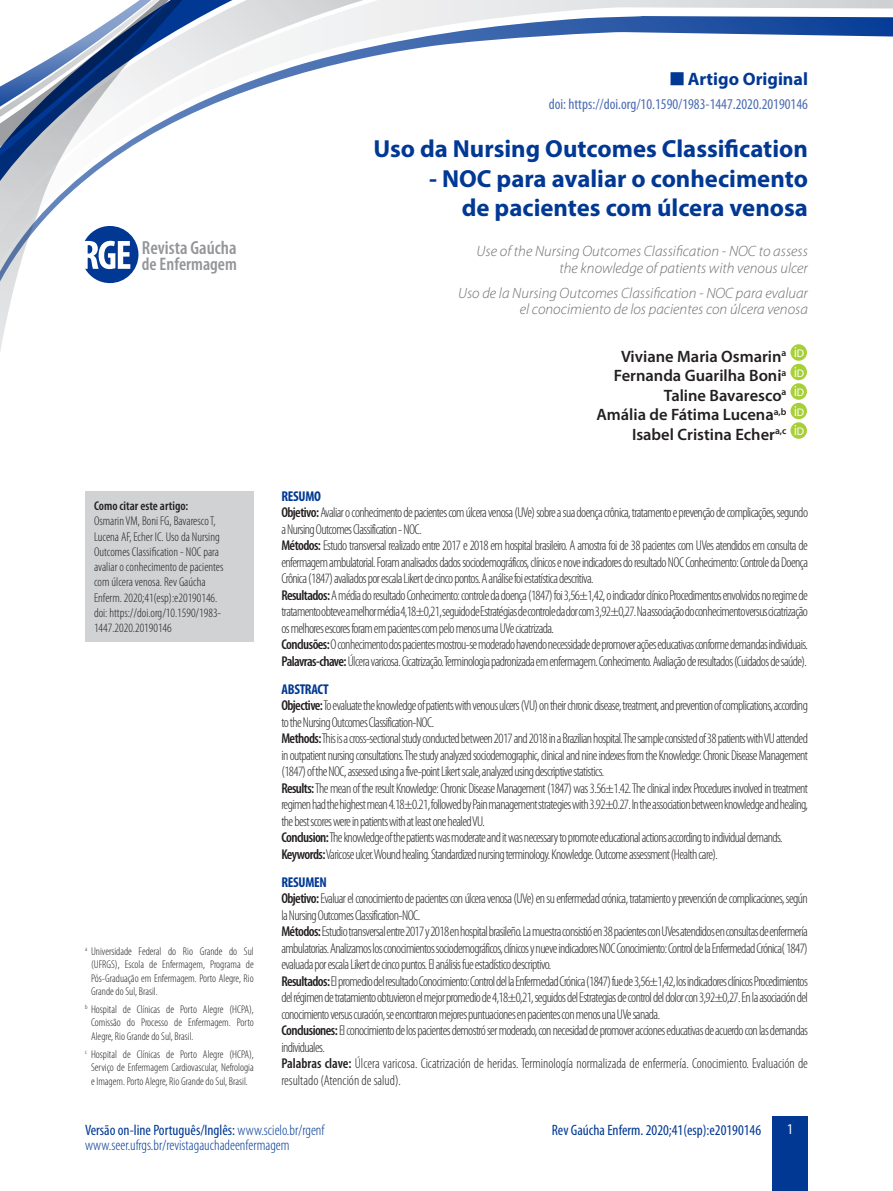
<style>
.page{position:relative;width:893px;height:1191px;background:#fff}
.page>*{position:absolute;margin:0;border:0;box-sizing:border-box;transform-origin:0 0}
.Título{font:700 24.75px/29.7px "Myriad Pro";color:#003894;text-align:right}
.t1{font:600 condensed 19.05px "Myriad Pro";color:#939598}
.t2{font:600 condensed 18.15px "Myriad Pro";color:#939598}
.t3{font:700 18px "Myriad Pro";color:#003894}
.Autores{font:600 16.5px "Myriad Pro";color:#231f20}
.Título2{font:italic 300 15px/16.5px "Myriad Pro";color:#6c6d70;text-align:right}
.t4{font:300 condensed 15px/15px "Myriad Pro";color:#003894}
.DOI{font:condensed 15px "Myriad Pro";color:#4c6cb4}
.t5{font:condensed 15px "Myriad Pro";color:#003894}
.t6{font:condensed 15px "Myriad Pro";color:#fff}
.t7{font:14.85px "Myriad Pro";color:#fff;scale:.8 1}
.resumo_texto{font:300 condensed 14.25px/16.5px "Myriad Pro";letter-spacing:-.04em;color:#231f20;text-align:justify}
.resumo_texto-2{font:300 condensed 14.25px/16.5px "Myriad Pro";color:#231f20}
.resumo_título{font:700 condensed 14.25px "Myriad Pro";letter-spacing:-.02em;color:#003894}
.como_citar_texto{font:300 condensed 12.75px/15.3px "Myriad Pro";color:#231f20}
.como_citar_título{font:600 condensed 12.75px "Myriad Pro";color:#231f20}
.t8{font:300 condensed 11.25px/13.5px "Myriad Pro";color:#231f20;text-align:justify}
.s1{font-size:11.1px}
.s2{font-weight:600}
.s3{font-weight:400}
</style>
<div class="page">
<svg style="left:202px;top:0;width:691px;height:109px"></svg>
<svg style="left:0;top:0;width:202px;height:352px"></svg>
<svg style="left:85px;top:226px;width:53px;height:57px"></svg>
<div style="left:772px;top:1116px;width:36px;height:75px;background:#003894"></div>
<div style="left:790px;top:344px;width:17px;height:17px;background:#a7cf38;border-radius:50%"></div>
<div style="left:790px;top:364px;width:17px;height:16px;background:#a7cf38;border-radius:50%"></div>
<div style="left:790px;top:383px;width:17px;height:17px;background:#a7cf38;border-radius:50%"></div>
<div style="left:790px;top:403px;width:17px;height:16px;background:#a7cf38;border-radius:50%"></div>
<div style="left:790px;top:422px;width:17px;height:17px;background:#a7cf38;border-radius:50%"></div>
<div style="left:85px;top:491px;width:169px;height:150px;background:#d1d2d4"></div>
<svg style="left:670px;top:72px;width:14px;height:13px"></svg>
<h2 class="t1" style="left:142px;top:237px;width:96px">Revista Gaúcha</h2>
<p class="t2" style="left:142px;top:254px;width:96px">de Enfermagem</p>
<p class="como_citar_título" style="left:94px;top:499px;width:96px">Como citar este artigo:</p>
<p class="como_citar_texto" style="left:94px;top:513px;width:131px">Osmarin VM, Boni FG, Bavaresco T, Lucena AF, Echer IC. Uso da Nursing Outcomes Classification - NOC para avaliar o conhecimento de pacientes com úlcera venosa. Rev Gaúcha Enferm. 2020;41(esp):e20190146. doi: https://doi.org/10.1590/1983- 1447.2020.20190146</p>
<p class="t8" style="left:91px;top:944px;width:164px;text-indent:-6px"><sup>a</sup> Universidade Federal do Rio Grande do Sul (UFRGS), Escola de Enfermagem, Programa de Pós-Graduação em Enfermagem. Porto Alegre, Rio Grande do Sul, Brasil.</p>
<p class="t8" style="left:91px;top:1002px;width:164px;text-indent:-6px"><sup>b</sup> Hospital de Clínicas de Porto Alegre (HCPA), Comissão do Processo de Enfermagem. Porto Alegre, Rio Grande do Sul, Brasil.</p>
<p class="t8" style="left:85px;top:1047px;width:170px;text-align:center"><sup>c</sup> Hospital de Clínicas de Porto Alegre (HCPA),<br>Serviço de Enfermagem Cardiovascular, Nefrologia e Imagem. Porto Alegre, Rio Grande do Sul, Brasil.</p>
<p class="t3" style="left:688px;top:67px;width:122px">Artigo Original</p>
<p class="DOI" style="left:549px;top:96px;width:261px">doi: https://doi.org/10.1590/1983-1447.2020.20190146</p>
<p class="Título" style="left:373px;top:133px;width:436px">Uso da Nursing Outcomes Classification</p>
<p class="Título" style="left:429px;top:162px;width:380px">- NOC para avaliar o conhecimento de pacientes com úlcera venosa</p>
<p class="Título2" style="left:477px;top:243px;width:333px">Use of the Nursing Outcomes Classification - NOC to assess the knowledge of patients with venous ulcer</p>
<p class="Título2" style="left:458px;top:285px;width:351px">Uso de la Nursing Outcomes Classification - NOC para evaluar el conocimiento de los pacientes con úlcera venosa</p>
<p class="Autores" style="left:621px;top:347px;width:167px">Viviane Maria Osmarin<sup>a</sup></p>
<p class="t7" style="left:794px;top:343px;width:14px">i<span class="s1">D</span></p>
<p class="Autores" style="left:614px;top:366px;width:174px">Fernanda Guarilha Boni<sup>a</sup></p>
<p class="t7" style="left:794px;top:362px;width:14px">i<span class="s1">D</span></p>
<p class="Autores" style="left:664px;top:386px;width:124px">Taline Bavaresco<sup>a</sup></p>
<p class="t7" style="left:794px;top:382px;width:14px">i<span class="s1">D</span></p>
<p class="Autores" style="left:596px;top:405px;width:192px">Amália de Fátima Lucena<sup>a,b</sup></p>
<p class="t7" style="left:794px;top:401px;width:14px">i<span class="s1">D</span></p>
<p class="Autores" style="left:632px;top:425px;width:156px">Isabel Cristina Echer<sup>a,c</sup></p>
<p class="t7" style="left:794px;top:421px;width:14px">i<span class="s1">D</span></p>
<p class="resumo_título" style="left:281px;top:488px;width:41px">RESUMO</p>
<p class="resumo_texto" style="left:281px;top:505px;width:528px"><span class="s2">Objetivo:</span>Avaliar o conhecimento de pacientes com úlcera venosa (UVe) sobre a suadoença crônica, tratamento e prevenção de complicações, segundo a Nursing Outcomes Classification - NOC.</p>
<p class="resumo_texto" style="left:281px;top:538px;width:528px"><span class="s2">Métodos:</span> Estudo transversal realizado entre 2017 e 2018 em hospital brasileiro. A amostra foi de 38 pacientes com UVes atendidos em consulta de enfermagem ambulatorial. Foram analisados dados sociodemográficos, clínicos e nove indicadores do resultado NOC Conhecimento: Controle da Doença Crônica (1847) avaliados por escala Likert de cinco pontos. A análise foi estatística descritiva.</p>
<p class="resumo_texto" style="left:281px;top:587px;width:528px"><span class="s2">Resultados:</span> A média do resultado Conhecimento: controle da doença (1847) foi 3,56±1,42, o indicador clínico Procedimentos envolvidos no regime de tratamento obteve a melhor média 4,18±0,21, seguido de Estratégias de controle da dor com 3,92±0,27. Na associação do conhecimentoversuscicatrização os melhores escores foram em pacientes com pelo menos uma UVe cicatrizada.</p>
<p class="resumo_texto" style="left:281px;top:637px;width:528px"><span class="s2">Conclusões:</span>O conhecimento dos pacientes mostrou-se moderado havendo necessidade de promover ações educativas conforme demandas individuais.</p>
<p class="resumo_texto" style="left:281px;top:653px;width:527px"><span class="s2">Palavras-chave:</span>Úlcera varicosa. Cicatrização. Terminologia padronizada em enfermagem. Conhecimento. Avaliação de resultados (Cuidados de saúde).</p>
<p class="resumo_título" style="left:281px;top:681px;width:49px">ABSTRACT</p>
<p class="resumo_texto" style="left:281px;top:697px;width:528px"><span class="s2">Objective:</span> To evaluate the knowledge of patients with venous ulcers (VU) on their chronic disease, treatment, and prevention of complications, according to the Nursing Outcomes Classification-NOC.</p>
<p class="resumo_texto" style="left:281px;top:730px;width:528px"><span class="s2">Methods:</span> This is a cross-sectional study conducted between 2017 and 2018 in a Brazilian hospital. The sample consisted of 38 patients with VU attended in outpatient nursing consultations. The study analyzed sociodemographic, clinical and nine indexes from the Knowledge: Chronic Disease Management (1847) of the NOC, assessed using a five-point Likert scale, analyzed using descriptive statistics.</p>
<p class="resumo_texto" style="left:281px;top:780px;width:528px"><span class="s2">Results:</span> The mean of the result Knowledge: Chronic Disease Management (1847) was 3.56±1.42. The clinical index Procedures involved in treatment regimen had the highest mean 4.18±0.21, followed by Pain management strategies with 3.92±0.27. In the association between knowledge and healing, the best scores were in patients with at least one healed VU.</p>
<p class="resumo_texto" style="left:281px;top:829px;width:503px"><span class="s2">Conclusion:</span> The knowledge of the patients was moderate and it was necessary to promote educational actions according to individual demands.</p>
<p class="resumo_texto" style="left:281px;top:846px;width:438px"><span class="s2">Keywords:</span> Varicose ulcer. Wound healing. Standardized nursing terminology. Knowledge. Outcome assessment (Health care).</p>
<p class="resumo_título" style="left:281px;top:874px;width:47px">RESUMEN</p>
<p class="resumo_texto" style="left:281px;top:890px;width:528px"><span class="s2">Objetivo:</span> Evaluar el conocimiento de pacientes con úlcera venosa (UVe) en su enfermedad crónica, tratamiento y prevención de complicaciones, según la Nursing Outcomes Classification-NOC.</p>
<p class="resumo_texto" style="left:281px;top:923px;width:528px"><span class="s2">Métodos:</span> Estudio transversal entre 2017 y 2018 en hospital brasileño. La muestra consistió en 38 pacientes con UVes atendidos en consultas de enfermería ambulatorias. Analizamos los conocimientos sociodemográficos, clínicos y nueve indicadores NOC Conocimiento: Control de la Enfermedad Crónica( 1847) evaluada por escala Likert de cinco puntos. El análisis fue estadístico descriptivo.</p>
<p class="resumo_texto" style="left:281px;top:973px;width:528px"><span class="s2">Resultados:</span> El promedio del resultado Conocimiento: Control del la Enfermedad Crónica (1847) fue de 3,56±1,42, los indicadores clínicos Procedimientos del régimen de tratamiento obtuvieron el mejor promedio de 4,18±0,21, seguidos del Estrategias de control del dolor con 3,92±0,27. En la asociación del conocimiento versus curación, se encontraron mejores puntuaciones en pacientes con menos una UVe sanada.</p>
<p class="resumo_texto" style="left:281px;top:1022px;width:528px"><span class="s2">Conclusiones:</span> El conocimiento de los pacientes demostró ser moderado, con necesidad de promover acciones educativas de acuerdo con las demandas individuales.</p>
<p class="resumo_texto-2" style="left:281px;top:1055px;width:528px"><span class="s2">Palabras clave:</span> Úlcera varicosa. Cicatrización de heridas. Terminología normalizada de enfermería. Conocimiento. Evaluación de resultado (Atención de salud).</p>
<p class="t4" style="left:85px;top:1123px;width:241px"><span class="s3">Versão on-line Português/Inglês:</span> www.scielo.br/rgenf www.seer.ufrgs.br/revistagauchadeenfermagem</p>
<p class="t5" style="left:552px;top:1122px;width:211px">Rev Gaúcha Enferm. 2020;41(esp):e20190146</p>
<p class="t6" style="left:787px;top:1121px;width:7px">1</p>
</div>
